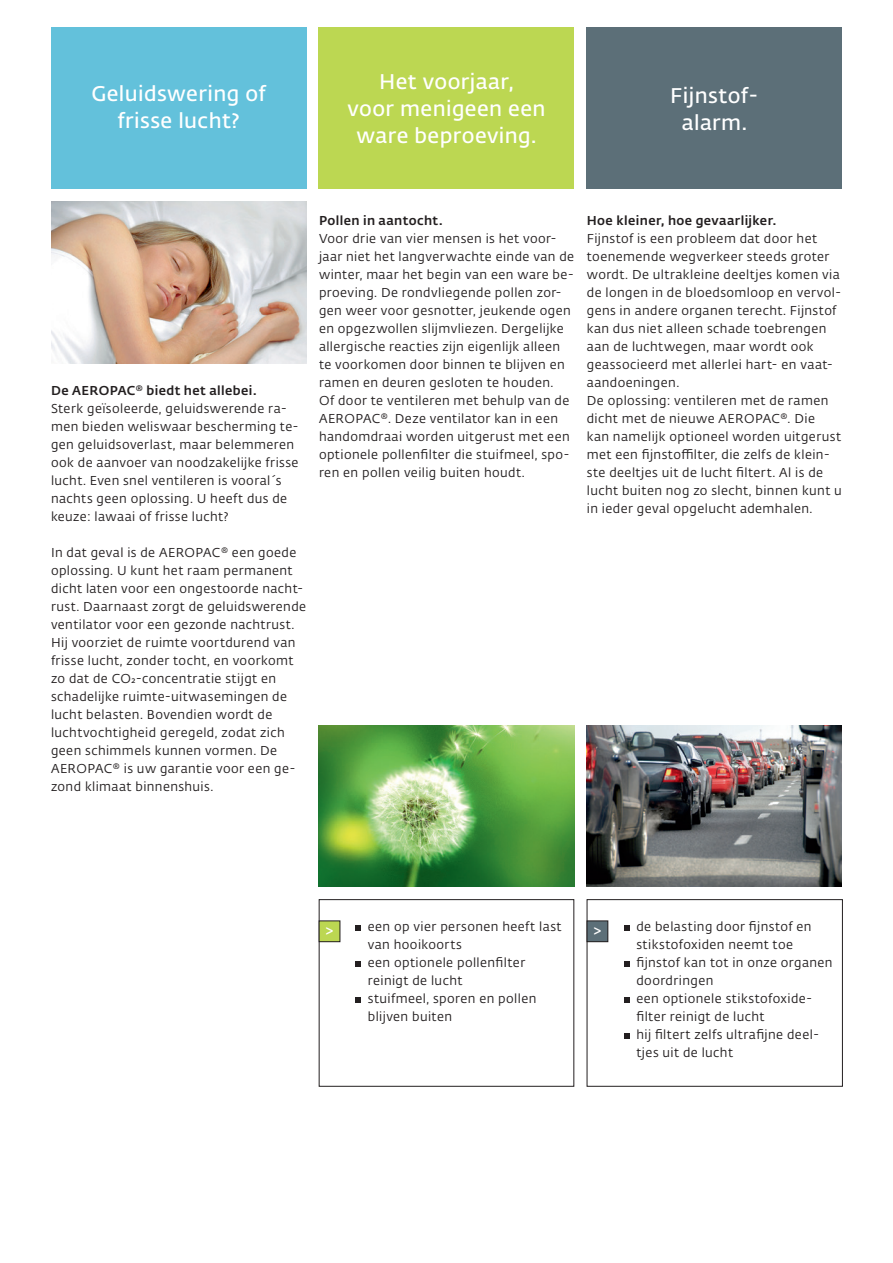
<style>
.page{position:relative;width:893px;height:1263px;background:#fff}
.page>*{position:absolute;margin:0;border:0;box-sizing:border-box;transform-origin:0 0}
.Headline_Produktname{font:600 21px/27px "Fedra Sans Alt Pro";letter-spacing:.02em;color:#fff;text-align:center}
.t1{font:500 15px "Futura";color:#fff}
.copy_OTF_9_5_14_20{font:12.75px/18px "Fedra Sans Alt Pro";letter-spacing:.03em;color:#231f20}
.Aufzählung_ohne_Einz{font:12.75px/18px "Fedra Sans Alt Pro";letter-spacing:.03em;color:#231f20}
.subline_9_5_14{font:500 12.75px "Fedra Sans Alt Pro";letter-spacing:.035em;color:#231f20}
</style>
<div class="page">
<img style="left:51px;top:202px;width:255px;height:162px">
<div style="left:51px;top:28px;width:255px;height:161px;background:#63c1db"></div>
<div style="left:319px;top:28px;width:255px;height:161px;background:#bcd752"></div>
<div style="left:587px;top:28px;width:255px;height:161px;background:#5c6f78"></div>
<div style="left:587px;top:899px;width:256px;height:187px;border:1px solid #231f20"></div>
<svg style="left:624px;top:925px;width:6px;height:5px"></svg>
<svg style="left:624px;top:961px;width:6px;height:5px"></svg>
<svg style="left:624px;top:997px;width:6px;height:5px"></svg>
<svg style="left:624px;top:1033px;width:6px;height:5px"></svg>
<div style="left:319px;top:899px;width:255px;height:187px;border:1px solid #231f20"></div>
<svg style="left:355px;top:925px;width:6px;height:5px"></svg>
<svg style="left:355px;top:961px;width:6px;height:5px"></svg>
<svg style="left:355px;top:997px;width:6px;height:5px"></svg>
<img style="left:319px;top:725px;width:255px;height:162px">
<img style="left:587px;top:725px;width:255px;height:162px">
<div style="left:319px;top:921px;width:21px;height:21px;background:#bcd752"></div>
<div style="left:319px;top:921px;width:21px;height:21px;border:1px solid #231f20"></div>
<div style="left:587px;top:921px;width:21px;height:21px;background:#5c6f78"></div>
<div style="left:587px;top:921px;width:21px;height:21px;border:1px solid #231f20"></div>
<p class="Headline_Produktname" style="left:91px;top:80px;width:176px">Geluidswering of frisse lucht?</p>
<p class="Headline_Produktname" style="left:379px;top:67px;width:136px">Het voorjaar,</p>
<p class="Headline_Produktname" style="left:347px;top:94px;width:200px">voor menigeen een ware beproeving.</p>
<p class="Headline_Produktname" style="left:670px;top:81px;width:90px">Fijnstof&shy;alarm.</p>
<p class="subline_9_5_14" style="left:51px;top:381px;width:207px">De AEROPAC® biedt het allebei.</p>
<p class="copy_OTF_9_5_14_20" style="left:51px;top:399px;width:249px">Sterk geïsoleerde, geluidswerende ra&shy;men bieden weliswaar bescherming te&shy;gen geluidsoverlast, maar belemmeren ook de aanvoer van noodzakelijke frisse lucht. Even snel ventileren is vooral´s nachts geen oplossing. U heeft dus de keuze: lawaai of frisse lucht?</p>
<p class="copy_OTF_9_5_14_20" style="left:51px;top:543px;width:257px">In dat geval is de AEROPAC® een goede oplossing. U kunt het raam permanent dicht laten voor een ongestoorde nacht&shy;rust. Daarnaast zorgt de geluidswerende ventilator voor een gezonde nachtrust.</p>
<p class="copy_OTF_9_5_14_20" style="left:51px;top:633px;width:246px">Hij voorziet de ruimte voortdurend van frisse lucht, zonder tocht, en voorkomt zo dat de CO₂-concentratie stijgt en schadelijke ruimte-uitwasemingen de lucht belasten. Bovendien wordt de luchtvochtigheid geregeld, zodat zich geen schimmels kunnen vormen. De AEROPAC® is uw garantie voor een ge&shy;zond klimaat binnenshuis.</p>
<p class="subline_9_5_14" style="left:319px;top:211px;width:125px">Pollen in aantocht.</p>
<p class="copy_OTF_9_5_14_20" style="left:319px;top:230px;width:257px">Voor drie van vier mensen is het voor&shy;jaar niet het langverwachte einde van de winter, maar het begin van een ware be&shy;proeving. De rondvliegende pollen zor&shy;gen weer voor gesnotter, jeukende ogen en opgezwollen slijmvliezen. Dergelijke allergische reacties zijn eigenlijk alleen te voorkomen door binnen te blijven en ramen en deuren gesloten te houden.</p>
<p class="copy_OTF_9_5_14_20" style="left:319px;top:392px;width:252px">Of door te ventileren met behulp van de AEROPAC®. Deze ventilator kan in een handomdraai worden uitgerust met een optionele pollenfilter die stuifmeel, spo&shy;ren en pollen veilig buiten houdt.</p>
<p class="subline_9_5_14" style="left:587px;top:211px;width:191px">Hoe kleiner, hoe gevaarlijker.</p>
<p class="copy_OTF_9_5_14_20" style="left:587px;top:230px;width:256px">Fijnstof is een probleem dat door het toenemende wegverkeer steeds groter wordt. De ultrakleine deeltjes komen via de longen in de bloedsomloop en vervol&shy;gens in andere organen terecht. Fijnstof kan dus niet alleen schade toebrengen aan de luchtwegen, maar wordt ook geassocieerd met allerlei hart- en vaat&shy;aandoeningen.</p>
<p class="copy_OTF_9_5_14_20" style="left:587px;top:392px;width:257px">De oplossing: ventileren met de ramen dicht met de nieuwe AEROPAC®. Die<br>kan namelijk optioneel worden uitgerust met een fijnstoffilter, die zelfs de klein&shy;ste deeltjes uit de lucht filtert. Al is de lucht buiten nog zo slecht, binnen kunt u in ieder geval opgelucht ademhalen.</p>
<p class="Aufzählung_ohne_Einz" style="left:368px;top:917px;width:195px">een op vier personen heeft last van hooikoorts</p>
<p class="Aufzählung_ohne_Einz" style="left:368px;top:953px;width:159px">een optionele pollenfilter reinigt de lucht</p>
<p class="Aufzählung_ohne_Einz" style="left:368px;top:989px;width:170px">stuifmeel, sporen en pollen blijven buiten</p>
<p class="t1" style="left:326px;top:922px;width:9px">&gt;</p>
<p class="t1" style="left:594px;top:922px;width:9px">&gt;</p>
<p class="Aufzählung_ohne_Einz" style="left:636px;top:917px;width:177px">de belasting door fijnstof en stikstofoxiden neemt toe</p>
<p class="Aufzählung_ohne_Einz" style="left:636px;top:953px;width:198px">fijnstof kan tot in onze organen doordringen</p>
<p class="Aufzählung_ohne_Einz" style="left:636px;top:989px;width:177px">een optionele stikstofoxide&shy;filter reinigt de lucht</p>
<p class="Aufzählung_ohne_Einz" style="left:636px;top:1025px;width:184px">hij filtert zelfs ultrafijne deel&shy;tjes uit de lucht</p>
</div>
